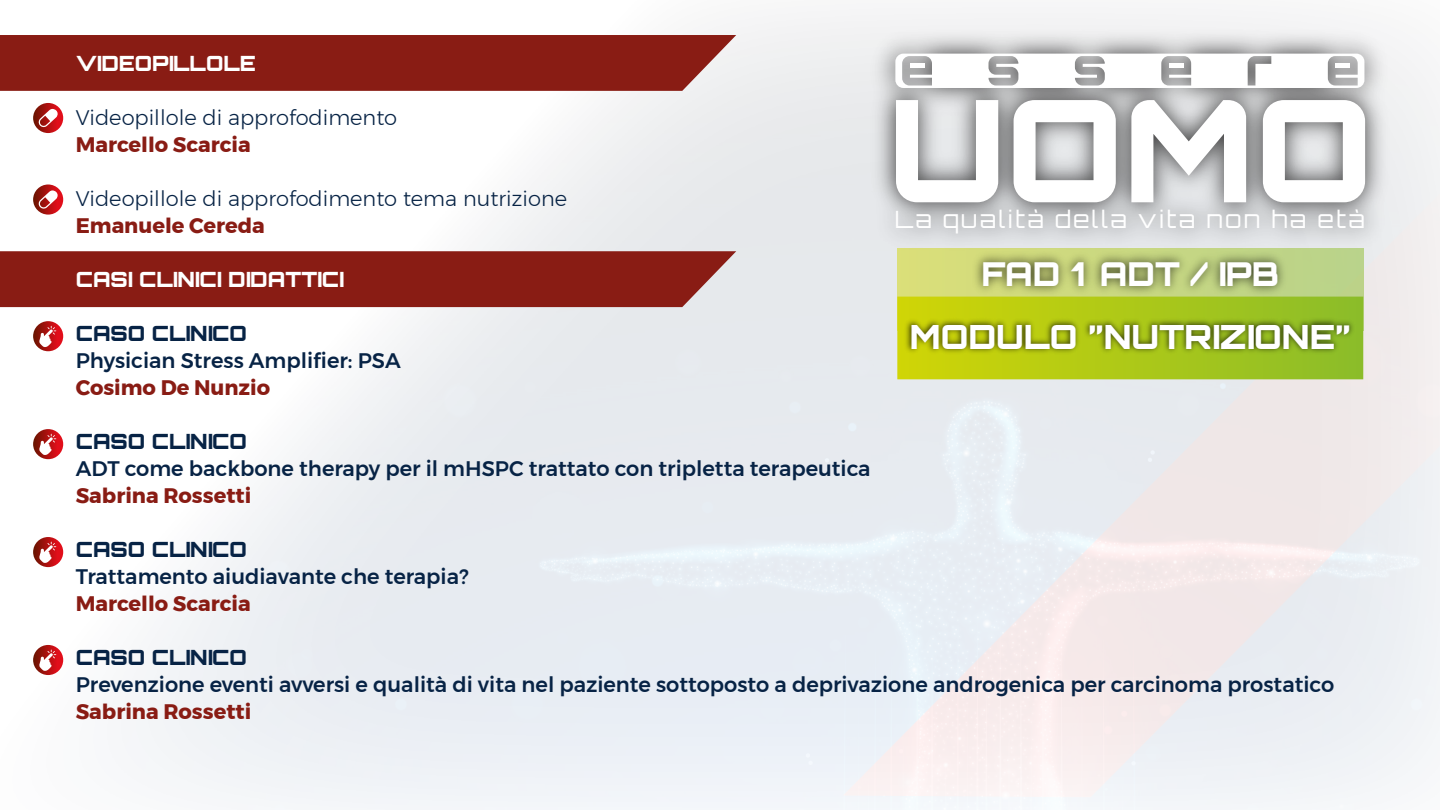
<style>
.page{position:relative;width:1440px;height:810px;background:#fff}
.page>*{position:absolute;margin:0;border:0;box-sizing:border-box;transform-origin:0 0}
.t1{font:900 33.38px "Orbitron";color:#fff}
.t2{font:900 32.92px "Orbitron";color:#fff}
.t3{font:23.77px "Orbitron";letter-spacing:.1em;color:#fff}
.t4{font:500 21px "Montserrat";color:#072345}
.t5{font:700 21px "Montserrat";color:#891c14}
.t6{font:300 21px "Montserrat";color:#072345}
.t7{font:900 21px "Orbitron";color:#072345}
.t8{font:900 21px "Orbitron";color:#fff}
</style>
<div class="page">
<img style="left:0;top:13px;width:1440px;height:797px">
<div style="left:0;top:35px;width:736px;height:56px;background:#891c14"></div>
<div style="left:0;top:251px;width:736px;height:56px;background:#891c14"></div>
<img style="left:863px;top:22px;width:534px;height:243px">
<svg style="left:896px;top:100px;width:102px;height:102px"></svg>
<svg style="left:1014px;top:100px;width:102px;height:102px"></svg>
<svg style="left:1131px;top:100px;width:115px;height:102px"></svg>
<svg style="left:1263px;top:100px;width:102px;height:102px"></svg>
<svg style="left:895px;top:54px;width:469px;height:34px"></svg>
<hr style="left:1169px;top:64px;width:14px;height:4px;background:#fff">
<hr style="left:910px;top:64px;width:14px;height:4px;background:#fff">
<svg style="left:897px;top:248px;width:466px;height:49px;background:#c9d880"></svg>
<div style="left:897px;top:297px;width:466px;height:82px;background:linear-gradient(to right,#d0d506,#8bbc2a)"></div>
<img style="left:966px;top:242px;width:329px;height:70px">
<img style="left:901px;top:312px;width:459px;height:54px">
<svg style="left:33px;top:321px;width:30px;height:30px"></svg>
<svg style="left:38px;top:326px;width:18px;height:22px"></svg>
<svg style="left:33px;top:429px;width:30px;height:30px"></svg>
<svg style="left:38px;top:434px;width:18px;height:22px"></svg>
<svg style="left:33px;top:537px;width:30px;height:30px"></svg>
<svg style="left:38px;top:542px;width:18px;height:22px"></svg>
<svg style="left:33px;top:645px;width:30px;height:30px"></svg>
<svg style="left:38px;top:650px;width:18px;height:21px"></svg>
<svg style="left:33px;top:103px;width:30px;height:30px"></svg>
<svg style="left:38px;top:109px;width:20px;height:19px"></svg>
<svg style="left:33px;top:184px;width:30px;height:31px"></svg>
<svg style="left:38px;top:190px;width:20px;height:19px"></svg>
<p class="t8" style="left:76px;top:51px;width:182px">VIDEOPILLOLE</p>
<p class="t6" style="left:76px;top:102px;width:323px">Videopillole di approfodimento</p>
<p class="t5" style="left:76px;top:128px;width:177px">Marcello Scarcia</p>
<p class="t6" style="left:76px;top:183px;width:493px">Videopillole di approfodimento tema nutrizione</p>
<p class="t5" style="left:76px;top:209px;width:191px">Emanuele Cereda</p>
<p class="t8" style="left:76px;top:267px;width:270px">CASI CLINICI DIDATTICI</p>
<p class="t7" style="left:76px;top:321px;width:173px">CASO CLINICO</p>
<p class="t4" style="left:76px;top:344px;width:326px">Physician Stress Amplifier: PSA</p>
<p class="t5" style="left:76px;top:371px;width:196px">Cosimo De Nunzio</p>
<p class="t7" style="left:76px;top:429px;width:173px">CASO CLINICO</p>
<p class="t4" style="left:76px;top:452px;width:796px">ADT come backbone therapy per il mHSPC trattato con tripletta terapeutica</p>
<p class="t5" style="left:76px;top:479px;width:177px">Sabrina Rossetti</p>
<p class="t7" style="left:76px;top:537px;width:173px">CASO CLINICO</p>
<p class="t4" style="left:76px;top:560px;width:394px">Trattamento aiudiavante che terapia?</p>
<p class="t5" style="left:76px;top:587px;width:177px">Marcello Scarcia</p>
<p class="t7" style="left:76px;top:645px;width:173px">CASO CLINICO</p>
<p class="t4" style="left:76px;top:668px;width:1260px">Prevenzione eventi avversi e qualità di vita nel paziente sottoposto a deprivazione androgenica per carcinoma prostatico</p>
<p class="t5" style="left:76px;top:695px;width:177px">Sabrina Rossetti</p>
<p class="t3" style="left:895px;top:205px;width:472px">La qualità della vita non ha età</p>
<h2 class="t2" style="left:981px;top:254px;width:299px">FAD 1 ADT / IPB</h2>
<h1 class="t1" style="left:910px;top:316px;width:443px">MODULO ”NUTRIZIONE”</h1>
</div>
